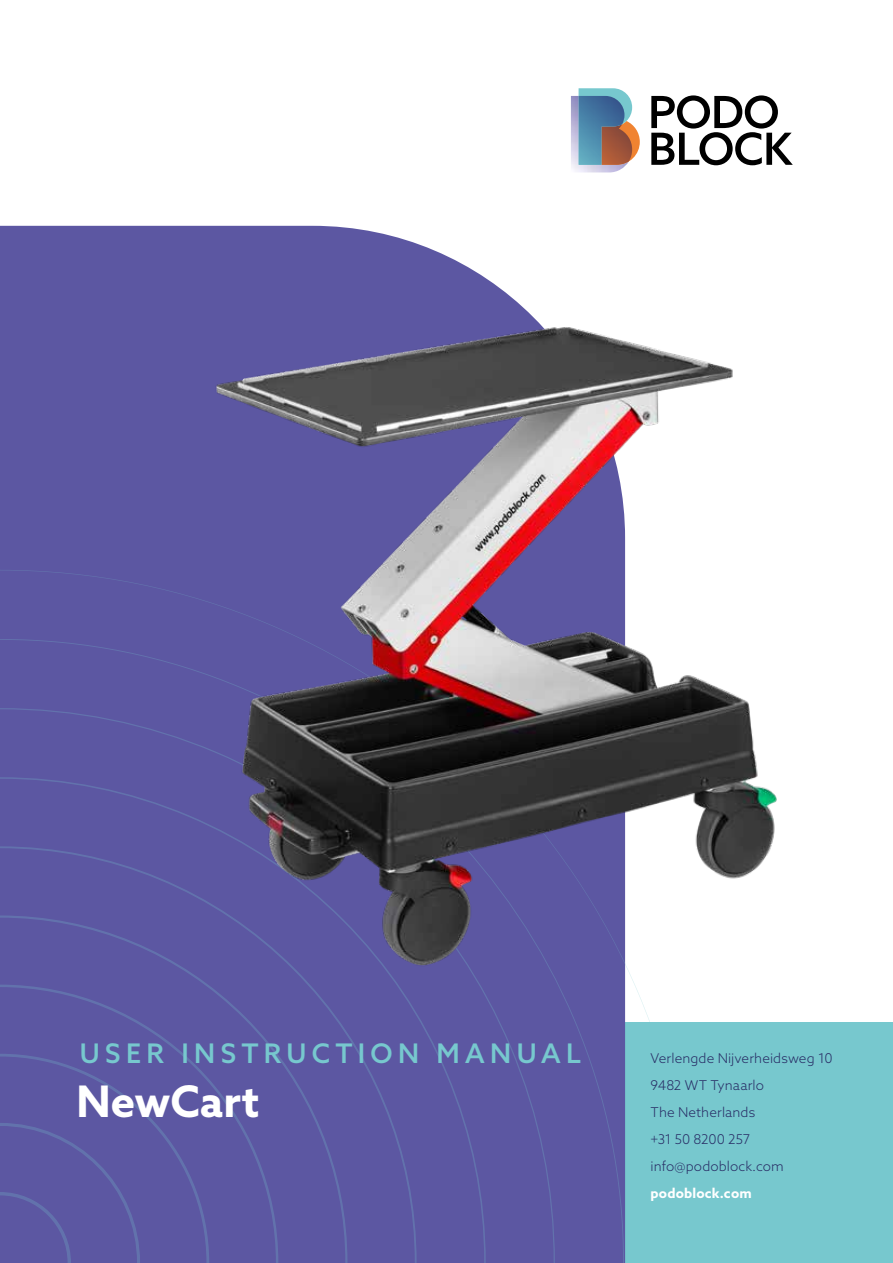
<style>
.page{position:relative;width:893px;height:1263px;background:#fff}
.page>*{position:absolute;margin:0;border:0;box-sizing:border-box;transform-origin:0 0}
.t1{font:700 43.5px "Azo Sans";color:#fff}
.t2{font:500 27px "Azo Sans";letter-spacing:.2em;color:#77c8ce}
.t3{font:300 13.5px/27px "Azo Sans";letter-spacing:.005em;color:#292e66}
.t4{font:700 13.5px "Azo Sans";letter-spacing:.015em;color:#fff}
</style>
<div class="page">
<div style="left:625px;top:1022px;width:268px;height:241px;background:#77c8ce"></div>
<div style="left:0;top:226px;width:494px;height:344px;background:#5c57a2"></div>
<div style="left:0;top:570px;width:650px;height:693px;background:#5c57a2"></div>
<svg style="left:651px;top:95px;width:142px;height:70px"></svg>
<svg style="left:579px;top:88px;width:61px;height:71px"></svg>
<img style="left:571px;top:96px;width:58px;height:76px">
<img style="left:624px;top:124px;width:8px;height:41px">
<img style="left:579px;top:96px;width:45px;height:69px">
<img style="left:190px;top:284px;width:587px;height:693px">
<h2 class="t2" style="left:80px;top:1035px;width:502px">USER INSTRUCTION MANUAL</h2>
<h1 class="t1" style="left:77px;top:1072px;width:184px">NewCart</h1>
<p class="t3" style="left:651px;top:1044px;width:183px">Verlengde Nijverheidsweg 10<br>9482 WT Tynaarlo<br>The Netherlands<br>+31 50 8200 257 info@podoblock.com</p>
<p class="t4" style="left:651px;top:1184px;width:103px">podoblock.com</p>
</div>
